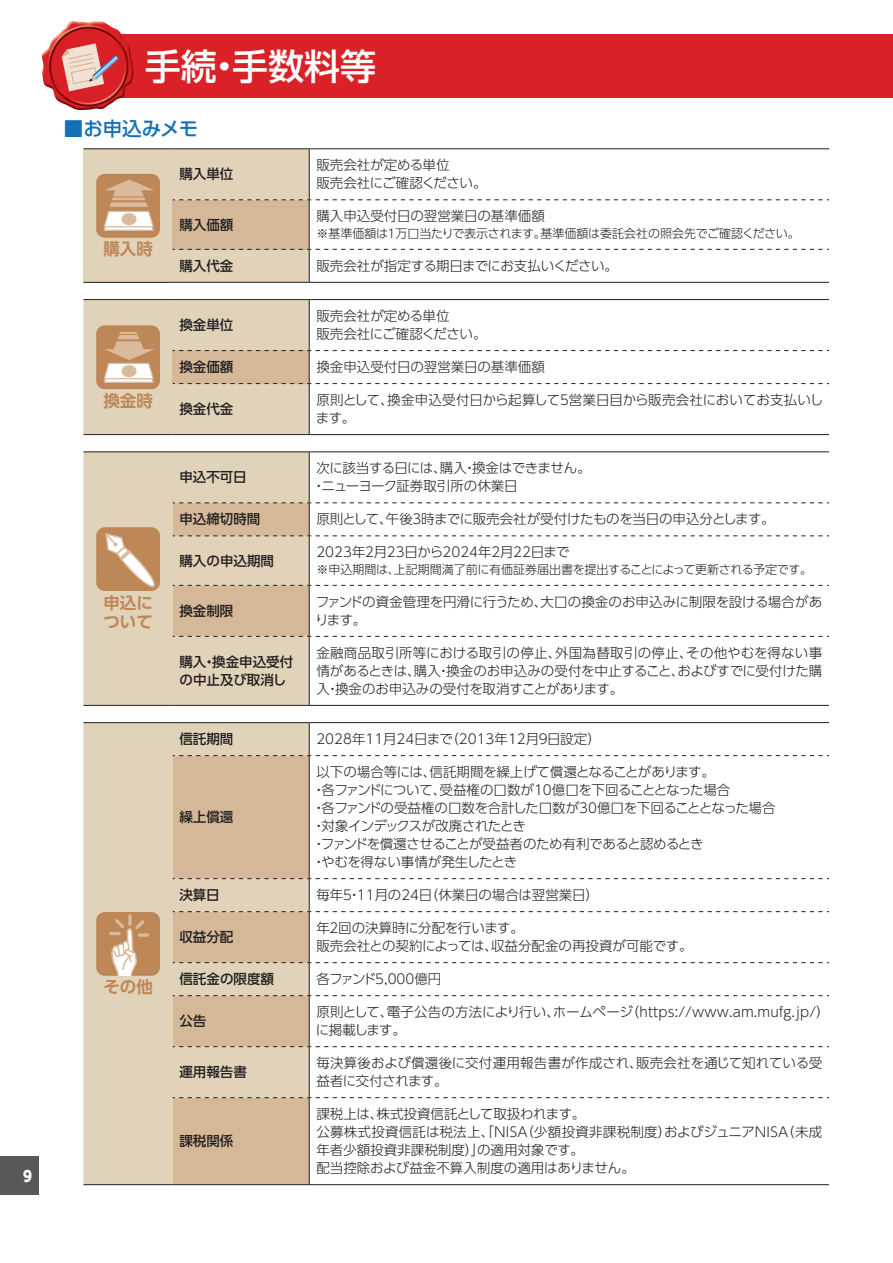
<style>
.page{position:relative;width:893px;height:1263px;background:#fff}
.page>*{position:absolute;margin:0;border:0;box-sizing:border-box;transform-origin:0 0}
.t1{font:500 36px "UD Shin Go Pro";color:#fff}
.t2{font:500 19.5px "UD Shin Go Pro";letter-spacing:-.005em;color:#1471b9}
.t3{font:700 16.5px/19.5px "UD Shin Go Pro De";color:#be8757}
.t4{font:800 15px "UD Shin Go Pro";color:#fff;scale:.9 1}
.t5{font:300 13.5px/18px "UD Shin Go Pro";letter-spacing:-.01em;color:#231f20}
.t6{font:300 13.5px/18px "UD Shin Go Pro";letter-spacing:-.03em;color:#231f20}
.t7{font:500 13.5px/18px "UD Shin Go Pro";color:#231f20}
.t8{font:300 13.5px/18px "UD Shin Go Pro";letter-spacing:.015em;color:#231f20}
.t9{font:300 13.5px/18px "UD Shin Go Pro";letter-spacing:-.035em;color:#231f20}
.t10{font:300 13.5px "UD Shin Go Pro";letter-spacing:-.05em;color:#231f20}
.t11{font:300 12px "UD Shin Go Pro";letter-spacing:-.02em;color:#231f20}
</style>
<div class="page">
<div style="left:0;top:1157px;width:38px;height:38px;background:#57585a"></div>
<div style="left:83px;top:149px;width:90px;height:133px;background:#e1d2ba"></div>
<hr style="left:83px;top:148px;width:90px;height:1px;background:#231f20">
<hr style="left:83px;top:282px;width:90px;height:1px;background:#231f20">
<hr style="left:173px;top:148px;width:136px;height:1px;background:#231f20">
<hr style="left:309px;top:148px;width:520px;height:1px;background:#231f20">
<hr style="left:173px;top:282px;width:136px;height:1px;background:#231f20">
<hr style="left:309px;top:282px;width:520px;height:1px;background:#231f20">
<svg style="left:173px;top:149px;width:656px;height:133px"></svg>
<div style="left:96px;top:174px;width:64px;height:64px;background:#be8757;border-radius:9px"></div>
<svg style="left:103px;top:179px;width:51px;height:52px"></svg>
<hr style="left:83px;top:299px;width:90px;height:1px;background:#231f20">
<hr style="left:173px;top:299px;width:136px;height:1px;background:#231f20">
<hr style="left:309px;top:299px;width:520px;height:1px;background:#231f20">
<svg style="left:83px;top:300px;width:746px;height:135px"></svg>
<div style="left:83px;top:452px;width:226px;height:253px;background:#e1d2ba"></div>
<hr style="left:83px;top:451px;width:90px;height:1px;background:#231f20">
<hr style="left:83px;top:705px;width:90px;height:1px;background:#231f20">
<hr style="left:173px;top:451px;width:136px;height:1px;background:#231f20">
<hr style="left:309px;top:451px;width:520px;height:1px;background:#231f20">
<hr style="left:309px;top:452px;width:1px;height:50px;background:#231f20">
<hr style="left:309px;top:637px;width:1px;height:68px;background:#231f20">
<hr style="left:173px;top:705px;width:136px;height:1px;background:#231f20">
<hr style="left:309px;top:705px;width:520px;height:1px;background:#231f20">
<svg style="left:173px;top:502px;width:656px;height:135px"></svg>
<div style="left:96px;top:527px;width:64px;height:64px;background:#be8757;border-radius:9px"></div>
<svg style="left:104px;top:532px;width:56px;height:63px"></svg>
<div style="left:83px;top:723px;width:226px;height:461px;background:#e1d2ba"></div>
<svg style="left:173px;top:756px;width:136px;height:428px;background:#d7bea0"></svg>
<hr style="left:83px;top:722px;width:90px;height:1px;background:#231f20">
<hr style="left:173px;top:722px;width:136px;height:1px;background:#231f20">
<hr style="left:309px;top:722px;width:520px;height:1px;background:#231f20">
<hr style="left:309px;top:723px;width:1px;height:32px;background:#231f20">
<hr style="left:309px;top:756px;width:1px;height:122px;background:#231f20">
<hr style="left:309px;top:879px;width:1px;height:32px;background:#231f20">
<hr style="left:309px;top:912px;width:1px;height:50px;background:#231f20">
<hr style="left:309px;top:963px;width:1px;height:32px;background:#231f20">
<hr style="left:309px;top:996px;width:1px;height:50px;background:#231f20">
<hr style="left:309px;top:1047px;width:1px;height:50px;background:#231f20">
<hr style="left:309px;top:1098px;width:1px;height:86px;background:#231f20">
<hr style="left:173px;top:1184px;width:136px;height:1px;background:#231f20">
<hr style="left:309px;top:1184px;width:520px;height:1px;background:#231f20">
<hr style="left:83px;top:1184px;width:90px;height:1px;background:#231f20">
<svg style="left:173px;top:755px;width:656px;height:1px"></svg>
<svg style="left:173px;top:878px;width:656px;height:1px"></svg>
<svg style="left:173px;top:911px;width:656px;height:1px"></svg>
<svg style="left:173px;top:962px;width:656px;height:1px"></svg>
<svg style="left:173px;top:995px;width:656px;height:1px"></svg>
<svg style="left:173px;top:1046px;width:656px;height:1px"></svg>
<svg style="left:173px;top:1097px;width:656px;height:1px"></svg>
<div style="left:96px;top:912px;width:64px;height:64px;background:#be8757;border-radius:9px"></div>
<svg style="left:128px;top:914px;width:4px;height:12px"></svg>
<svg style="left:109px;top:919px;width:35px;height:57px"></svg>
<svg style="left:138px;top:933px;width:11px;height:4px"></svg>
<div style="left:83px;top:34px;width:810px;height:64px;background:#da2128"></div>
<img style="left:42px;top:21px;width:92px;height:90px">
<svg style="left:62px;top:43px;width:57px;height:48px"></svg>
<p class="t4" style="left:23px;top:1163px;width:11px">9</p>
<h1 class="t1" style="left:145px;top:37px;width:233px">手続・手数料等</h1>
<h2 class="t2" style="left:64px;top:112px;width:136px">■お申込みメモ</h2>
<p class="t3" style="left:103px;top:239px;width:51px">購入時</p>
<p class="t3" style="left:103px;top:390px;width:51px">換金時</p>
<p class="t3" style="left:103px;top:592px;width:51px">申込について</p>
<p class="t3" style="left:103px;top:977px;width:51px">その他</p>
<p class="t7" style="left:179px;top:165px;width:55px">購入単位</p>
<p class="t5" style="left:316px;top:156px;width:172px">販売会社が定める単位<br>販売会社にご確認ください。</p>
<p class="t7" style="left:179px;top:215px;width:55px">購入価額</p>
<p class="t5" style="left:316px;top:207px;width:230px">購入申込受付日の翌営業日の基準価額</p>
<p class="t11" style="left:316px;top:224px;width:485px">※基準価額は１万口当たりで表示されます。基準価額は委託会社の照会先でご確認ください。</p>
<p class="t7" style="left:179px;top:256px;width:55px">購入代金</p>
<p class="t5" style="left:316px;top:256px;width:303px">販売会社が指定する期日までにお支払いください。</p>
<p class="t7" style="left:179px;top:316px;width:55px">換金単位</p>
<p class="t5" style="left:316px;top:307px;width:172px">販売会社が定める単位<br>販売会社にご確認ください。</p>
<p class="t7" style="left:179px;top:358px;width:55px">換金価額</p>
<p class="t5" style="left:316px;top:358px;width:230px">換金申込受付日の翌営業日の基準価額</p>
<p class="t7" style="left:179px;top:400px;width:55px">換金代金</p>
<p class="t5" style="left:316px;top:391px;width:509px">原則として、換金申込受付日から起算して５営業日目から販売会社においてお支払いします。</p>
<p class="t7" style="left:179px;top:468px;width:69px">申込不可日</p>
<p class="t9" style="left:312px;top:459px;width:280px;text-indent:4px">次に該当する日には、購入・換金はできません。・ニューヨーク証券取引所の休業日</p>
<p class="t7" style="left:179px;top:510px;width:82px">申込締切時間</p>
<p class="t6" style="left:316px;top:510px;width:460px">原則として、午後３時までに販売会社が受付けたものを当日の申込分とします。</p>
<p class="t7" style="left:179px;top:551px;width:96px">購入の申込期間</p>
<p class="t5" style="left:316px;top:543px;width:255px">2023年２月23日から2024年２月22日まで</p>
<p class="t11" style="left:316px;top:560px;width:497px">※申込期間は、上記期間満了前に有価証券届出書を提出することによって更新される予定です。</p>
<p class="t7" style="left:179px;top:601px;width:55px">換金制限</p>
<p class="t5" style="left:315px;top:592px;width:509px">ファンドの資金管理を円滑に行うため、大口の換金のお申込みに制限を設ける場合があります。</p>
<p class="t7" style="left:179px;top:652px;width:115px">購入・換金申込受付の中止及び取消し</p>
<p class="t5" style="left:316px;top:643px;width:507px;text-align:justify">金融商品取引所等における取引の停止、外国為替取引の停止、その他やむを得ない事情があるときは、購入・換金のお申込みの受付を中止すること、およびすでに受付けた購入・換金のお申込みの受付を取消すことがあります。</p>
<p class="t7" style="left:179px;top:730px;width:55px">信託期間</p>
<p class="t5" style="left:316px;top:730px;width:286px">2028年11月24日まで（2013年12月９日設定）</p>
<p class="t7" style="left:179px;top:808px;width:55px">繰上償還</p>
<p class="t6" style="left:312px;top:763px;width:465px;text-indent:4px">以下の場合等には、信託期間を繰上げて償還となることがあります。<br>・各ファンドについて、受益権の口数が10億口を下回ることとなった場合<br>・各ファンドの受益権の口数を合計した口数が30億口を下回ることとなった場合・対象インデックスが改廃されたとき<br>・ファンドを償還させることが受益者のため有利であると認めるとき<br>・やむを得ない事情が発生したとき</p>
<p class="t7" style="left:179px;top:886px;width:42px">決算日</p>
<p class="t5" style="left:316px;top:886px;width:284px">毎年５・11月の24日（休業日の場合は翌営業日）</p>
<p class="t7" style="left:179px;top:928px;width:55px">収益分配</p>
<p class="t5" style="left:316px;top:919px;width:378px">年２回の決算時に分配を行います。<br>販売会社との契約によっては、収益分配金の再投資が可能です。</p>
<p class="t7" style="left:179px;top:970px;width:96px">信託金の限度額</p>
<p class="t10" style="left:316px;top:968px;width:127px">各ファンド5,000億円</p>
<p class="t7" style="left:179px;top:1012px;width:28px">公告</p>
<p class="t8" style="left:316px;top:1003px;width:515px">原則として、電子公告の方法により行い、ホームページ（https://www.am.mufg.jp/）に掲載します。</p>
<p class="t7" style="left:179px;top:1063px;width:69px">運用報告書</p>
<p class="t5" style="left:316px;top:1054px;width:507px">毎決算後および償還後に交付運用報告書が作成され、販売会社を通じて知れている受益者に交付されます。</p>
<p class="t7" style="left:179px;top:1132px;width:55px">課税関係</p>
<p class="t5" style="left:316px;top:1104px;width:507px">課税上は、株式投資信託として取扱われます。<br>公募株式投資信託は税法上、「ＮＩＳＡ（少額投資非課税制度）およびジュニアＮＩＳＡ（未成年者少額投資非課税制度）」の適用対象です。<br>配当控除および益金不算入制度の適用はありません。</p>
</div>
